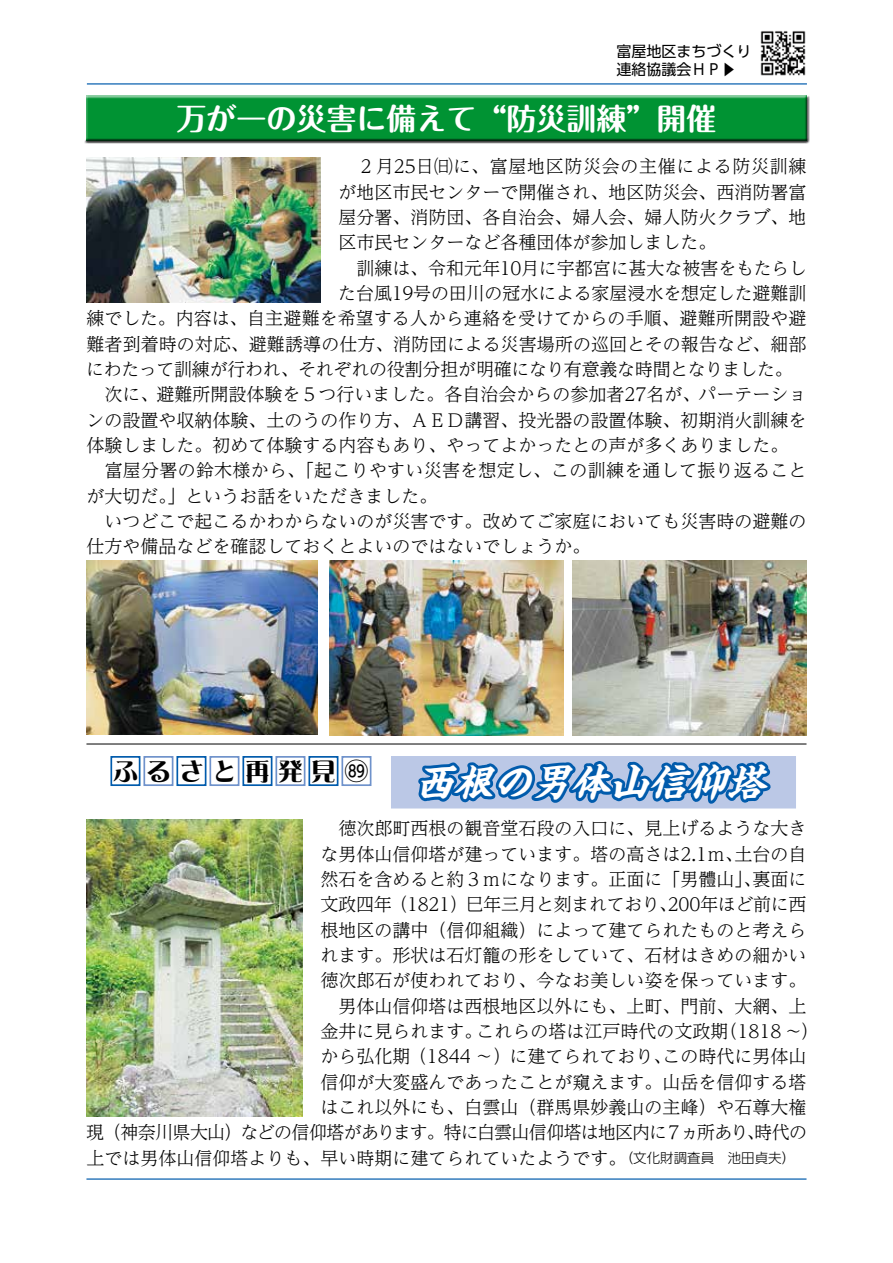
<style>
.page{position:relative;width:893px;height:1263px;background:#fff}
.page>*{position:absolute;margin:0;border:0;box-sizing:border-box;transform-origin:0 0}
.t1{font:italic 700 39px "Kaisho MCBK1 Pro De";color:#fff}
.t2{font:700 30px "Maru Fo Pro";color:#fff}
.t3{font:24px "DF Lei Ga So W9 WINP RKSJ H";letter-spacing:.375em;color:#000}
.t4{font:300 18px "UD Reimin Pro";color:#000}
.t5{font:300 18px "UD Reimin Pro";letter-spacing:-.05em;color:#000}
.t6{font:300 18px "UD Reimin Pro";letter-spacing:.035em;color:#000}
.t7{font:15px/18px "UD Shin Go Pro";color:#000}
.s1{font-family:"UD Shin Go Pro";font-size:13.5px}
</style>
<div class="page">
<hr style="left:86px;top:1178px;width:720px;height:2px;background:#005bac">
<hr style="left:87px;top:83px;width:720px;height:2px;background:#005bac">
<hr style="left:86px;top:743px;width:720px;height:1px;background:#000">
<div style="left:110px;top:756px;width:30px;height:30px;border:2px solid #005bac"></div>
<div style="left:143px;top:756px;width:30px;height:30px;border:2px solid #6f92cb"></div>
<div style="left:176px;top:756px;width:30px;height:30px;border:2px solid #005bac"></div>
<div style="left:209px;top:756px;width:30px;height:30px;border:2px solid #6f92cb"></div>
<div style="left:242px;top:756px;width:30px;height:30px;border:2px solid #005bac"></div>
<div style="left:275px;top:756px;width:30px;height:30px;border:2px solid #6f92cb"></div>
<div style="left:308px;top:756px;width:30px;height:30px;border:2px solid #005bac"></div>
<div style="left:341px;top:756px;width:30px;height:30px;border:2px solid #6f92cb"></div>
<div style="left:392px;top:757px;width:403px;height:51px;background:#bbc8e6"></div>
<svg style="left:413px;top:617px;width:362px;height:192px"></svg>
<div style="left:391px;top:756px;width:405px;height:52px;border:2px solid #bbc8e6"></div>
<img style="left:86px;top:819px;width:216px;height:297px">
<img style="left:86px;top:561px;width:231px;height:173px">
<img style="left:86px;top:157px;width:234px;height:145px">
<img style="left:329px;top:561px;width:234px;height:174px">
<img style="left:572px;top:561px;width:234px;height:174px">
<div style="left:84px;top:94px;width:726px;height:50px;background:#000;opacity:.75"></div>
<img style="left:760px;top:31px;width:46px;height:45px">
<p class="t7" style="left:616px;top:42px;width:136px">富屋地区まちづくり連絡協議会ＨＰ</p>
<p class="t7" style="left:719px;top:77px;width:16px;rotate:-90deg">▼</p>
<h2 class="t2" style="left:176px;top:95px;width:542px">万が一の災害に備えて“防災訓練”開催</h2>
<p class="t6" style="left:338px;top:152px;width:469px">　２月25日㈰に、富屋地区防災会の主催による防災訓練</p>
<p class="t4" style="left:338px;top:177px;width:470px">が地区市民センターで開催され、地区防災会、西消防署富</p>
<p class="t4" style="left:338px;top:203px;width:470px">屋分署、消防団、各自治会、婦人会、婦人防火クラブ、地</p>
<p class="t4" style="left:338px;top:228px;width:379px">区市民センターなど各種団体が参加しました。</p>
<p class="t4" style="left:338px;top:253px;width:470px">　訓練は、令和元年10月に宇都宮に甚大な被害をもたらし</p>
<p class="t4" style="left:338px;top:279px;width:470px">た台風19号の田川の冠水による家屋浸水を想定した避難訓</p>
<p class="t4" style="left:86px;top:304px;width:722px">練でした。内容は、自主避難を希望する人から連絡を受けてからの手順、避難所開設や避</p>
<p class="t4" style="left:86px;top:329px;width:722px">難者到着時の対応、避難誘導の仕方、消防団による災害場所の巡回とその報告など、細部</p>
<p class="t4" style="left:86px;top:355px;width:708px">にわたって訓練が行われ、それぞれの役割分担が明確になり有意義な時間となりました。</p>
<p class="t4" style="left:86px;top:380px;width:721px">　次に、避難所開設体験を５つ行いました。各自治会からの参加者27名が、パーテーショ</p>
<p class="t4" style="left:86px;top:405px;width:721px">ンの設置や収納体験、土のうの作り方、ＡＥＤ講習、投光器の設置体験、初期消火訓練を</p>
<p class="t4" style="left:86px;top:431px;width:703px">体験しました。初めて体験する内容もあり、やってよかったとの声が多くありました。</p>
<p class="t4" style="left:86px;top:456px;width:722px">　富屋分署の鈴木様から、「起こりやすい災害を想定し、この訓練を通して振り返ること</p>
<p class="t4" style="left:86px;top:481px;width:352px">が大切だ。」というお話をいただきました。</p>
<p class="t4" style="left:86px;top:507px;width:721px">　いつどこで起こるかわからないのが災害です。改めてご家庭においても災害時の避難の</p>
<p class="t4" style="left:86px;top:532px;width:505px">仕方や備品などを確認しておくとよいのではないでしょうか。</p>
<h3 class="t3" style="left:113px;top:759px;width:223px">ふるさと再発見</h3>
<h1 class="t1" style="left:414px;top:749px;width:367px">西根の男体山信仰塔</h1>
<p class="t4" style="left:320px;top:814px;width:487px">　徳次郎町西根の観音堂石段の入口に、見上げるような大き</p>
<p class="t4" style="left:320px;top:839px;width:488px">な男体山信仰塔が建っています。塔の高さは2.1ｍ、土台の自</p>
<p class="t4" style="left:320px;top:864px;width:487px">然石を含めると約３ｍになります。正面に「男體山」、裏面に</p>
<p class="t4" style="left:320px;top:890px;width:488px">文政四年（1821）巳年三月と刻まれており、200年ほど前に西</p>
<p class="t4" style="left:320px;top:915px;width:487px">根地区の講中（信仰組織）によって建てられたものと考えら</p>
<p class="t4" style="left:320px;top:940px;width:487px">れます。形状は石灯籠の形をしていて、石材はきめの細かい</p>
<p class="t4" style="left:320px;top:966px;width:487px">徳次郎石が使われており、今なお美しい姿を保っています。</p>
<p class="t4" style="left:320px;top:991px;width:487px">　男体山信仰塔は西根地区以外にも、上町、門前、大網、上</p>
<p class="t4" style="left:320px;top:1017px;width:500px">金井に見られます。これらの塔は江戸時代の文政期（1818 ～）</p>
<p class="t4" style="left:320px;top:1042px;width:487px">から弘化期（1844 ～）に建てられており、この時代に男体山</p>
<p class="t4" style="left:320px;top:1067px;width:487px">信仰が大変盛んであったことが窺えます。山岳を信仰する塔</p>
<p class="t4" style="left:320px;top:1093px;width:487px">はこれ以外にも、白雲山（群馬県妙義山の主峰）や石尊大権</p>
<p class="t5" style="left:86px;top:1118px;width:722px">現（神奈川県大山）などの信仰塔があります。特に白雲山信仰塔は地区内に７ヵ所あり、時代の</p>
<p class="t4" style="left:86px;top:1143px;width:710px">上では男体山信仰塔よりも、早い時期に建てられていたようです。<span class="s1">（文化財調査員　池田貞夫）</span></p>
</div>
